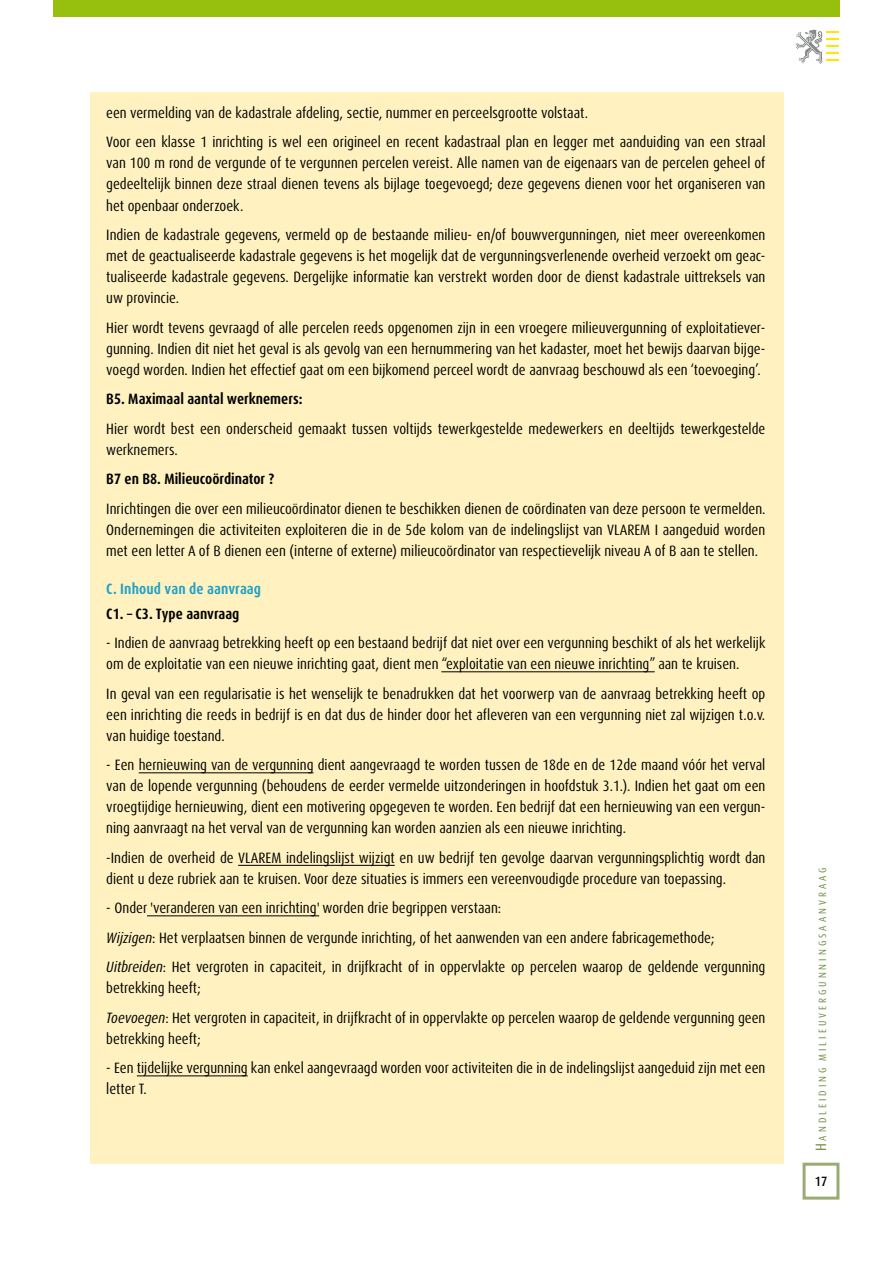
<style>
.page{position:relative;width:893px;height:1263px;background:#fff}
.page>*{position:absolute;margin:0;border:0;box-sizing:border-box;transform-origin:0 0}
.t1{font:15px/21px "Dax Condensed";color:#000}
.t2{font:700 15px "Dax Condensed";color:#000}
.t3{font:700 15px "Dax Condensed";letter-spacing:.01em;color:#23a1c5}
.t4{font:500 13.5px "Dax Condensed";color:#000}
.t5{font:10.5px "Dax Condensed";letter-spacing:.285em;color:#718d43}
.s1{font-style:italic}
.s2{font-size:15px}
</style>
<div class="page">
<div style="left:90px;top:92px;width:693px;height:1071px;background:#fff2c0"></div>
<div style="left:803px;top:1163px;width:36px;height:36px;border:3px solid #99ac75"></div>
<hr style="left:441px;top:671px;width:214px;height:1px;background:#000">
<hr style="left:139px;top:772px;width:175px;height:1px;background:#000">
<hr style="left:238px;top:865px;width:157px;height:1px;background:#000">
<hr style="left:147px;top:915px;width:172px;height:1px;background:#000">
<hr style="left:137px;top:1075px;width:111px;height:1px;background:#000">
<svg style="left:795px;top:30px;width:44px;height:34px"></svg>
<div style="left:53px;top:0;width:786px;height:17px;background:#97bf0d"></div>
<p class="t1" style="left:106px;top:98px;width:661px;line-height:29.5px">een vermelding van de kadastrale afdeling, sectie, nummer en perceelsgrootte volstaat.<br>Voor een klasse 1 inrichting is wel een origineel en recent kadastraal plan en legger met aanduiding van een straal</p>
<p class="t1" style="left:106px;top:153px;width:661px;text-align:justify">van 100 m rond de vergunde of te vergunnen percelen vereist. Alle namen van de eigenaars van de percelen geheel of gedeeltelijk binnen deze straal dienen tevens als bijlage toegevoegd; deze gegevens dienen voor het organiseren van het openbaar onderzoek.</p>
<p class="t1" style="left:106px;top:224px;width:661px;text-align:justify">Indien de kadastrale gegevens, vermeld op de bestaande milieu- en/of bouwvergunningen, niet meer overeenkomen met de geactualiseerde kadastrale gegevens is het mogelijk dat de vergunningsverlenende overheid verzoekt om geac&shy;tualiseerde kadastrale gegevens. Dergelijke informatie kan verstrekt worden door de dienst kadastrale uittreksels van uw provincie.</p>
<p class="t1" style="left:106px;top:317px;width:661px;text-align:justify">Hier wordt tevens gevraagd of alle percelen reeds opgenomen zijn in een vroegere milieuvergunning of exploitatiever&shy;gunning. Indien dit niet het geval is als gevolg van een hernummering van het kadaster, moet het bewijs daarvan bijge&shy;voegd worden. Indien het effectief gaat om een bijkomend perceel wordt de aanvraag beschouwd als een ‘toevoeging’.</p>
<p class="t2" style="left:106px;top:389px;width:198px">B5. Maximaal aantal werknemers:</p>
<p class="t1" style="left:106px;top:418px;width:661px">Hier wordt best een onderscheid gemaakt tussen voltijds tewerkgestelde medewerkers en deeltijds tewerkgestelde werknemers.</p>
<p class="t2" style="left:106px;top:469px;width:170px">B7 en B8. Milieucoördinator ?</p>
<p class="t1" style="left:106px;top:498px;width:661px;text-align:justify">Inrichtingen die over een milieucoördinator dienen te beschikken dienen de coördinaten van deze persoon te vermelden.<br>Ondernemingen die activiteiten exploiteren die in de 5de kolom van de indelingslijst van VLAREM I aangeduid worden met een letter A of B dienen een (interne of externe) milieucoördinator van respectievelijk niveau A of B aan te stellen.</p>
<p class="t3" style="left:106px;top:579px;width:156px">C. Inhoud van de aanvraag</p>
<p class="t2" style="left:106px;top:604px;width:135px">C1. – C3. Type aanvraag</p>
<p class="t1" style="left:106px;top:632px;width:661px">- Indien de aanvraag betrekking heeft op een bestaand bedrijf dat niet over een vergunning beschikt of als het werkelijk om de exploitatie van een nieuwe inrichting gaat, dient men “exploitatie van een nieuwe inrichting” aan te kruisen.</p>
<p class="t1" style="left:106px;top:683px;width:660px;text-align:justify">In geval van een regularisatie is het wenselijk te benadrukken dat het voorwerp van de aanvraag betrekking heeft op een inrichting die reeds in bedrijf is en dat dus de hinder door het afleveren van een vergunning niet zal wijzigen t.o.v. van huidige toestand.</p>
<p class="t1" style="left:106px;top:754px;width:661px;text-align:justify">- Een hernieuwing van de vergunning dient aangevraagd te worden tussen de 18de en de 12de maand vóór het verval van de lopende vergunning (behoudens de eerder vermelde uitzonderingen in hoofdstuk 3.1.). Indien het gaat om een vroegtijdige hernieuwing, dient een motivering opgegeven te worden. Een bedrijf dat een hernieuwing van een vergun&shy;ning aanvraagt na het verval van de vergunning kan worden aanzien als een nieuwe inrichting.</p>
<p class="t1" style="left:106px;top:847px;width:661px">-Indien de overheid de VLAREM indelingslijst wijzigt en uw bedrijf ten gevolge daarvan vergunningsplichtig wordt dan dient u deze rubriek aan te kruisen. Voor deze situaties is immers een vereenvoudigde procedure van toepassing.</p>
<p class="t1" style="left:106px;top:893px;width:661px;line-height:29.5px">- Onder 'veranderen van een inrichting' worden drie begrippen verstaan:<br><span class="s1">Wijzigen</span>: Het verplaatsen binnen de vergunde inrichting, of het aanwenden van een andere fabricagemethode;<br><span class="s1">Uitbreiden</span>: Het vergroten in capaciteit, in drijfkracht of in oppervlakte op percelen waarop de geldende vergunning</p>
<p class="t1" style="left:106px;top:973px;width:661px;line-height:29.5px">betrekking heeft;<br><span class="s1">Toevoegen</span>: Het vergroten in capaciteit, in drijfkracht of in oppervlakte op percelen waarop de geldende vergunning geen</p>
<p class="t1" style="left:106px;top:1028px;width:96px">betrekking heeft;</p>
<p class="t1" style="left:106px;top:1057px;width:661px">- Een tijdelijke vergunning kan enkel aangevraagd worden voor activiteiten die in de indelingslijst aangeduid zijn met een letter T.</p>
<p class="t5" style="left:815px;top:1151px;width:285px;rotate:-90deg"><span class="s2">H</span>andleiding milieuvergunningsaanvraag</p>
<p class="t4" style="left:815px;top:1173px;width:14px">17</p>
</div>
